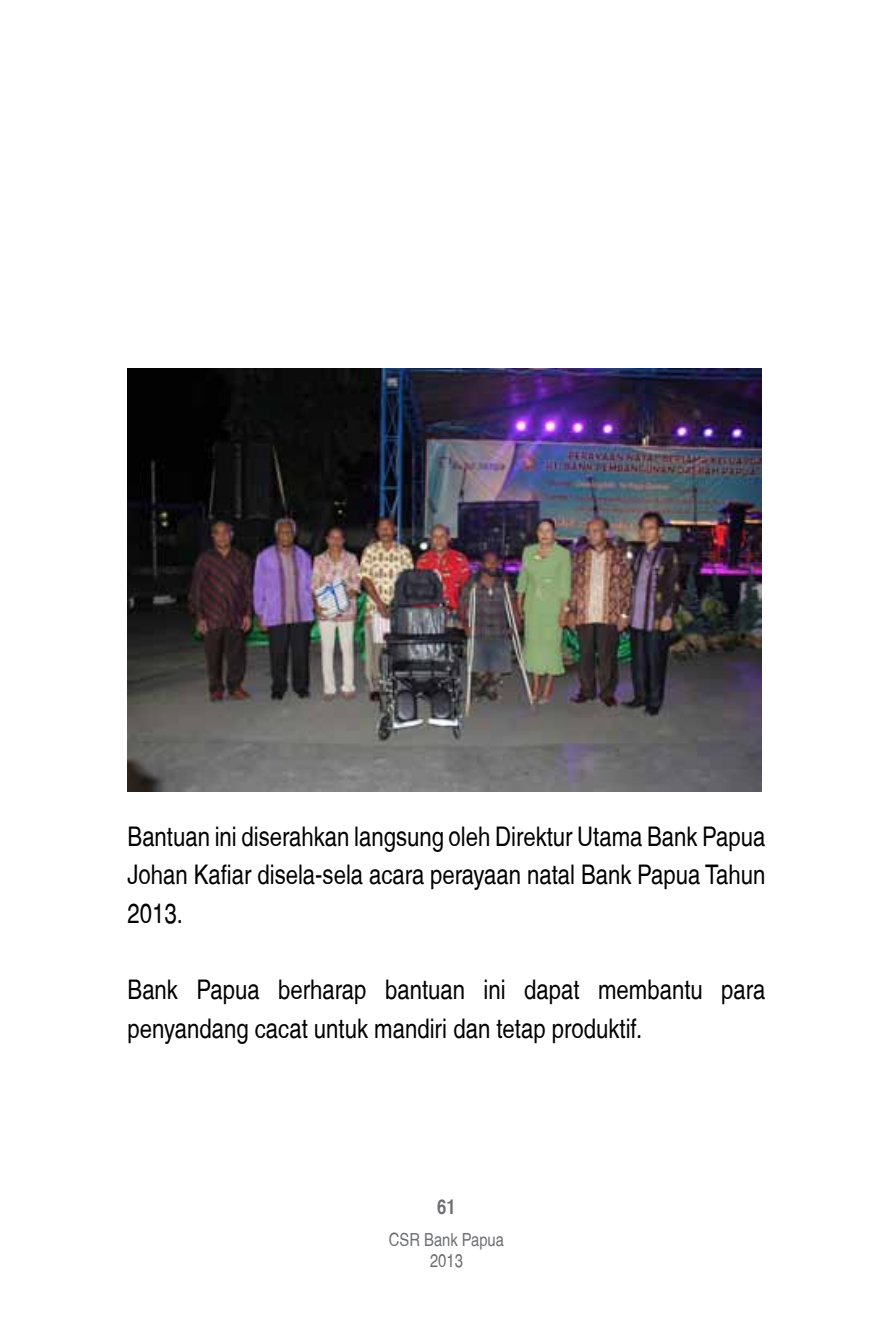
<style>
.page{position:relative;width:893px;height:1340px;background:#fff}
.page>*{position:absolute;margin:0;border:0;box-sizing:border-box;transform-origin:0 0}
.t1{font:condensed 27px/38.2px "Helvetica";color:#000;text-align:justify}
.t2{font:700 condensed 20.25px "Helvetica";color:#6d6e71}
.t3{font:condensed 18px/21.6px "Helvetica";color:#6d6e71;text-align:center}
</style>
<div class="page">
<img style="left:128px;top:368px;width:634px;height:423px">
<p class="t1" style="left:128px;top:817px;width:639px">Bantuan ini diserahkan langsung oleh Direktur Utama Bank Papua Johan Kafiar disela-sela acara perayaan natal Bank Papua Tahun 2013.</p>
<p class="t1" style="left:128px;top:970px;width:639px">Bank Papua berharap bantuan ini dapat membantu para penyandang cacat untuk mandiri dan tetap produktif.</p>
<p class="t2" style="left:437px;top:1194px;width:20px">61</p>
<p class="t3" style="left:389px;top:1228px;width:117px">CSR Bank Papua<br>2013</p>
</div>
